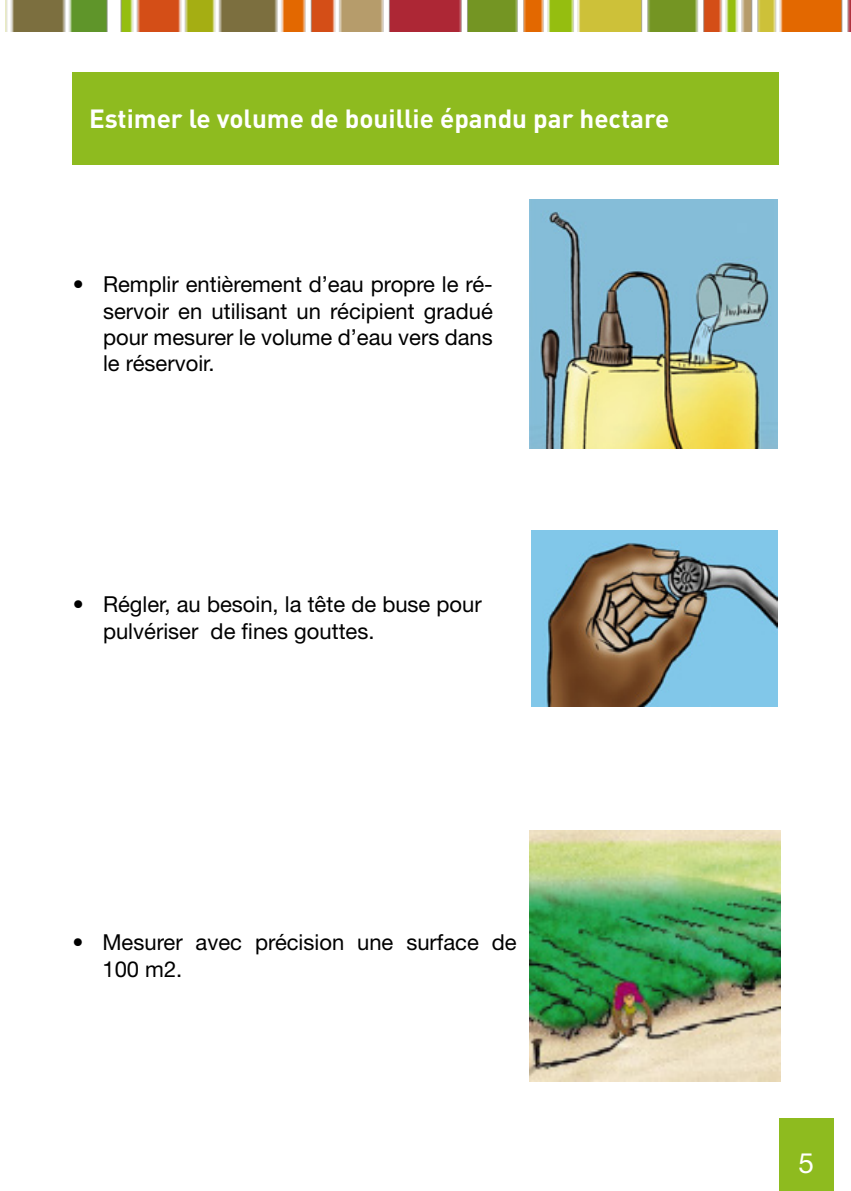
<style>
.page{position:relative;width:851px;height:1191px;background:#fff}
.page>*{position:absolute;margin:0;border:0;box-sizing:border-box;transform-origin:0 0}
.t1{font:28px "Helvetica Neue LT Std";color:#fff}
.t2{font:700 26px "DIN Pro";color:#fff}
.t3{font:22px/26.4px "Helvetica Neue LT Std";color:#000}
</style>
<div class="page">
<div style="left:778px;top:1119px;width:55px;height:72px;background:#8ebb1f"></div>
<img style="left:6px;top:0;width:844px;height:32px">
<div style="left:72px;top:72px;width:706px;height:92px;background:#8ebb1f"></div>
<img style="left:529px;top:200px;width:248px;height:248px">
<img style="left:531px;top:530px;width:246px;height:176px">
<img style="left:529px;top:830px;width:251px;height:251px">
<p class="t2" style="left:89px;top:101px;width:581px">Estimer le volume de bouillie épandu par hectare</p>
<p class="t3" style="left:103px;top:271px;width:391px;text-align:justify;text-indent:-30px">• Remplir entièrement d’eau propre le ré&shy;servoir en utilisant un récipient gradué pour mesurer le volume d’eau vers dans le réservoir.</p>
<p class="t3" style="left:103px;top:591px;width:380px;text-indent:-30px">• Régler, au besoin, la tête de buse pour pulvériser de fines gouttes.</p>
<p class="t3" style="left:102px;top:929px;width:415px;text-indent:-30px">• Mesurer avec précision une surface de<br>100 m2.</p>
<p class="t1" style="left:798px;top:1146px;width:17px">5</p>
</div>
